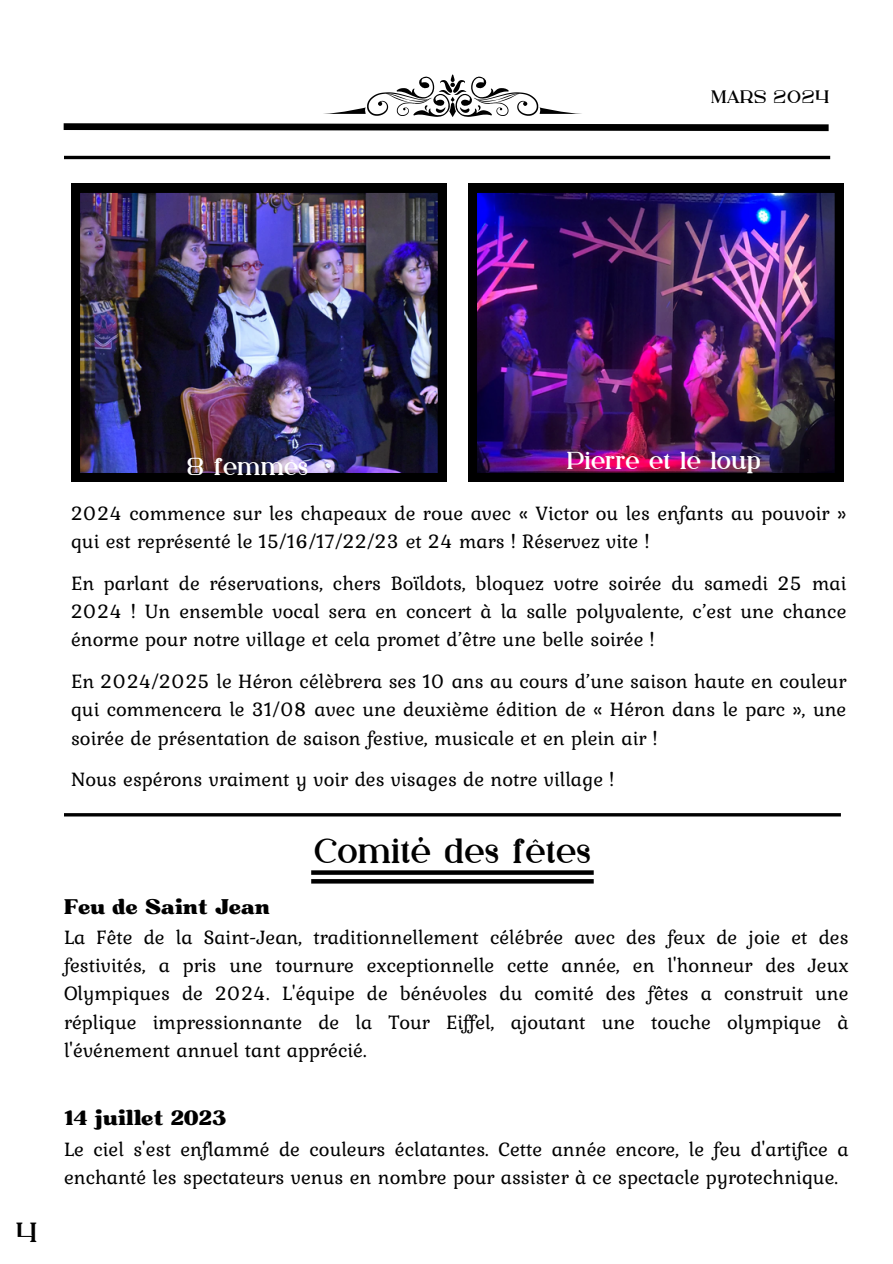
<style>
.page{position:relative;width:893px;height:1264px;background:#fff}
.page>*{position:absolute;margin:0;border:0;box-sizing:border-box;transform-origin:0 0}
.t1{font:34.95px "Kuchek";letter-spacing:.005em;color:#000}
.t2{font:27.75px "Kuchek";color:#000}
.t3{font:24.45px "Kuchek";letter-spacing:.005em;color:#fff}
.t4{font:20.55px/28.3px "Kurale";color:#000}
.t5{font:18px "Kuchek";letter-spacing:.005em;color:#000}
.s1{font-family:"Bugaki"}
</style>
<div class="page">
<hr style="left:64px;top:156px;width:766px;height:3px;background:#000">
<svg style="left:63px;top:74px;width:766px;height:58px"></svg>
<hr style="left:64px;top:813px;width:776px;height:3px;background:#000">
<img style="left:71px;top:184px;width:375px;height:298px">
<img style="left:468px;top:184px;width:375px;height:298px">
<svg style="left:311px;top:870px;width:282px;height:4px"></svg>
<svg style="left:311px;top:879px;width:282px;height:4px"></svg>
<p class="t5" style="left:711px;top:89px;width:120px">MARS 2024</p>
<h2 class="t2" style="left:15px;top:1220px;width:24px">4</h2>
<p class="t3" style="left:186px;top:456px;width:124px">8 femmes</p>
<h2 class="t3" style="left:566px;top:450px;width:195px">Pierre et le loup</h2>
<h3 class="t4" style="left:71px;top:498px;width:776px">2024 commence sur les chapeaux de roue avec « Victor ou les enfants au pouvoir » qui est représenté le 15/16/17/22/23 et 24 mars ! Réservez vite !</h3>
<h3 class="t4" style="left:71px;top:568px;width:776px;text-align:justify">En parlant de réservations, chers Boïldots, bloquez votre soirée du samedi 25 mai 2024 ! Un ensemble vocal sera en concert à la salle polyvalente, c’est une chance énorme pour notre village et cela promet d’être une belle soirée !</h3>
<h3 class="t4" style="left:71px;top:666px;width:776px;text-align:justify">En 2024/2025 le Héron célèbrera ses 10 ans au cours d’une saison haute en couleur qui commencera le 31/08 avec une deuxième édition de « Héron dans le parc », une soirée de présentation de saison festive, musicale et en plein air !</h3>
<h3 class="t4" style="left:71px;top:764px;width:545px">Nous espérons vraiment y voir des visages de notre village !</h3>
<h1 class="t1" style="left:314px;top:836px;width:278px">Comité des fêtes</h1>
<p class="t4" style="left:64px;top:891px;width:786px;line-height:30.3px"><span class="s1">Feu de Saint Jean<br></span>La Fête de la Saint-Jean, traditionnellement célébrée avec des feux de joie et des</p>
<p class="t4" style="left:64px;top:950px;width:786px;text-align:justify">festivités, a pris une tournure exceptionnelle cette année, en l'honneur des Jeux Olympiques de 2024. L'équipe de bénévoles du comité des fêtes a construit une réplique impressionnante de la Tour Eiffel, ajoutant une touche olympique à l'événement annuel tant apprécié.</p>
<h3 class="t4" style="left:64px;top:1102px;width:786px;line-height:30.3px"><span class="s1">14 juillet 2023<br></span>Le ciel s'est enflammé de couleurs éclatantes. Cette année encore, le feu d'artifice a</h3>
<h3 class="t4" style="left:64px;top:1162px;width:775px">enchanté les spectateurs venus en nombre pour assister à ce spectacle pyrotechnique.</h3>
</div>
